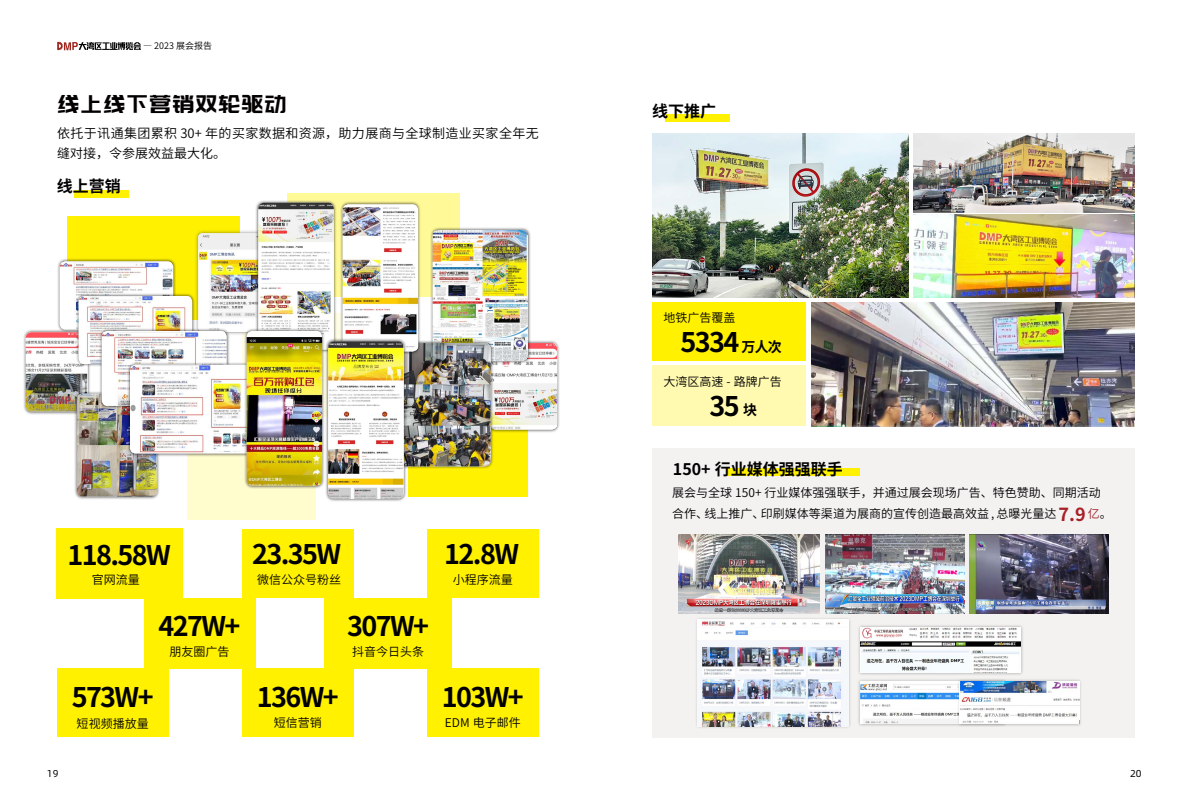
<style>
.page{position:relative;width:1191px;height:808px;background:#fff}
.page>*{position:absolute;margin:0;border:0;box-sizing:border-box;transform-origin:0 0}
.t1{font:700 27px "Source Han Sans SC";letter-spacing:-.06em;color:#000}
.t2{font:25px "Pang Men Zheng Dao Biao Ti Ti Mian Fei Ban 4";color:#040000;scale:.92 1}
.t3{font:700 16px "Source Han Sans SC";color:#000}
.t4{font:13px/20px "Source Han Sans SC";letter-spacing:.03em;color:#000}
.t5{font:12px/21px "Source Han Sans SC";color:#000}
.t6{font:10px "Alibaba Pu Hui Ti 2 55 Regular";color:#000}
.t7{font:9px "Source Han Sans SC";color:#000}
.s1{font-size:14px}
.s2{font-weight:700;font-size:18px;color:#a71f27}
.s3{color:#9f2127}
</style>
<div class="page">
<svg style="left:57px;top:42px;width:84px;height:8px"></svg>
<div style="left:75px;top:190px;width:54px;height:7px;background:#fff100"></div>
<div style="left:23px;top:329px;width:68px;height:86px;background:#000;opacity:.69"></div>
<img style="left:26px;top:354px;width:62px;height:57px">
<img style="left:26px;top:332px;width:49px;height:22px">
<div style="left:242px;top:668px;width:112px;height:69px;background:#fff100"></div>
<div style="left:57px;top:668px;width:112px;height:69px;background:#fff100"></div>
<div style="left:242px;top:529px;width:112px;height:69px;background:#fff100"></div>
<div style="left:427px;top:668px;width:112px;height:69px;background:#fff100"></div>
<div style="left:144px;top:598px;width:111px;height:70px;background:#fff100"></div>
<div style="left:324px;top:598px;width:128px;height:70px;background:#fff100"></div>
<div style="left:57px;top:528px;width:126px;height:70px;background:#fff100"></div>
<div style="left:67px;top:216px;width:173px;height:104px;background:#fff100"></div>
<div style="left:187px;top:442px;width:129px;height:77px;background:#fffccd"></div>
<div style="left:409px;top:409px;width:119px;height:87px;background:#fff100"></div>
<div style="left:287px;top:193px;width:173px;height:104px;background:#fff997"></div>
<div style="left:427px;top:529px;width:112px;height:69px;background:#fff100"></div>
<div style="left:487px;top:340px;width:73px;height:93px;background:#000;opacity:.69"></div>
<img style="left:494px;top:367px;width:63px;height:62px">
<img style="left:494px;top:343px;width:63px;height:24px">
<img style="left:196px;top:231px;width:59px;height:105px">
<div style="left:429px;top:227px;width:102px;height:137px;background:#000;opacity:.69"></div>
<img style="left:433px;top:230px;width:95px;height:131px">
<div style="left:396px;top:340px;width:98px;height:129px;background:#000;opacity:.69"></div>
<img style="left:407px;top:343px;width:83px;height:123px">
<div style="left:74px;top:390px;width:86px;height:109px;background:#000;opacity:.69"></div>
<img style="left:77px;top:394px;width:80px;height:102px">
<div style="left:57px;top:258px;width:119px;height:75px;background:#000;opacity:.69"></div>
<img style="left:60px;top:261px;width:113px;height:68px">
<div style="left:255px;top:199px;width:82px;height:154px;background:#000;opacity:.69"></div>
<img style="left:258px;top:203px;width:76px;height:135px">
<div style="left:339px;top:201px;width:82px;height:154px;background:#000;opacity:.69"></div>
<img style="left:343px;top:204px;width:75px;height:147px">
<div style="left:75px;top:293px;width:120px;height:74px;background:#000;opacity:.69"></div>
<img style="left:79px;top:296px;width:113px;height:68px">
<div style="left:99px;top:328px;width:131px;height:81px;background:#000;opacity:.69"></div>
<img style="left:102px;top:331px;width:124px;height:75px">
<div style="left:127px;top:362px;width:131px;height:94px;background:#000;opacity:.69"></div>
<img style="left:130px;top:365px;width:113px;height:88px">
<div style="left:243px;top:328px;width:82px;height:161px;background:#000;opacity:.69"></div>
<div style="left:247px;top:331px;width:75px;height:155px;background:#fff;border-radius:6px"></div>
<img style="left:247px;top:337px;width:75px;height:149px">
<div style="left:325px;top:338px;width:82px;height:164px;background:#000;opacity:.69"></div>
<img style="left:328px;top:341px;width:76px;height:158px">
<div style="left:665px;top:114px;width:65px;height:8px;background:#fff100"></div>
<div style="left:652px;top:448px;width:482px;height:289px;background:#f3f2f1"></div>
<div style="left:728px;top:468px;width:131px;height:7px;background:#fff100"></div>
<div style="left:652px;top:303px;width:153px;height:58px;background:#fff100"></div>
<div style="left:652px;top:366px;width:153px;height:60px;background:#fffab0"></div>
<img style="left:652px;top:133px;width:256px;height:164px">
<img style="left:913px;top:133px;width:221px;height:80px">
<img style="left:913px;top:215px;width:221px;height:82px">
<img style="left:811px;top:303px;width:323px;height:123px">
<div style="left:857px;top:678px;width:150px;height:49px;background:#000;opacity:.25"></div>
<img style="left:860px;top:681px;width:96px;height:43px">
<div style="left:694px;top:617px;width:158px;height:112px;background:#000;opacity:.25"></div>
<img style="left:698px;top:620px;width:151px;height:106px">
<div style="left:857px;top:624px;width:167px;height:52px;background:#000;opacity:.3"></div>
<img style="left:860px;top:627px;width:161px;height:46px">
<img style="left:678px;top:535px;width:141px;height:78px">
<img style="left:825px;top:535px;width:139px;height:78px">
<img style="left:969px;top:535px;width:139px;height:78px">
<div style="left:956px;top:678px;width:126px;height:49px;background:#000;opacity:.25"></div>
<img style="left:960px;top:681px;width:119px;height:43px">
<p class="t7" style="left:143px;top:41px;width:71px">— 2023 展会报告</p>
<h2 class="t2" style="left:57px;top:92px;width:251px">线上线下营销双轮驱动</h2>
<p class="t4" style="left:57px;top:123px;width:483px">依托于讯通集团累积 30+ 年的买家数据和资源，助力展商与全球制造业买家全年无缝对接，令参展效益最大化。</p>
<h3 class="t3" style="left:57px;top:177px;width:65px">线上营销</h3>
<h1 class="t1" style="left:68px;top:540px;width:105px">118.58W</h1>
<h1 class="t1" style="left:252px;top:539px;width:90px">23.35W</h1>
<h1 class="t1" style="left:444px;top:539px;width:76px">12.8W</h1>
<p class="t5" style="left:92px;top:569px;width:49px">官网流量</p>
<p class="t5" style="left:257px;top:569px;width:85px">微信公众号粉丝</p>
<p class="t5" style="left:453px;top:569px;width:61px">小程序流量</p>
<h1 class="t1" style="left:159px;top:611px;width:83px">427W+</h1>
<h1 class="t1" style="left:347px;top:611px;width:83px">307W+</h1>
<p class="t5" style="left:169px;top:642px;width:61px">朋友圈广告</p>
<p class="t5" style="left:352px;top:642px;width:73px">抖音今日头条</p>
<h1 class="t1" style="left:72px;top:682px;width:83px">573W+</h1>
<h1 class="t1" style="left:257px;top:682px;width:83px">136W+</h1>
<h1 class="t1" style="left:442px;top:682px;width:83px">103W+</h1>
<p class="t5" style="left:77px;top:713px;width:73px">短视频播放量</p>
<p class="t5" style="left:274px;top:712px;width:49px">短信营销</p>
<p class="t5" style="left:445px;top:712px;width:77px">EDM 电子邮件</p>
<p class="t6" style="left:47px;top:765px;width:13px">19</p>
<h3 class="t3" style="left:652px;top:103px;width:65px">线下推广</h3>
<p class="t5" style="left:663px;top:307px;width:73px">地铁广告覆盖</p>
<h1 class="t1" style="left:680px;top:327px;width:103px">5334 <span class="s1">万人次</span></h1>
<p class="t5" style="left:663px;top:371px;width:120px">大湾区高速 - 路牌广告</p>
<h1 class="t1" style="left:709px;top:390px;width:49px">35 <span class="s1">块</span></h1>
<h3 class="t3" style="left:673px;top:460px;width:171px">150+ 行业媒体强强联手</h3>
<p class="t5" style="left:672px;top:483px;width:441px">展会与全球 150+ 行业媒体强强联手，并通过展会现场广告、特色赞助、同期活动合作、线上推广、印刷媒体等渠道为展商的宣传创造最高效益 , 总曝光量达 <span class="s2">7.9</span> <span class="s3">亿</span>。</p>
<p class="t6" style="left:1130px;top:765px;width:13px">20</p>
</div>
